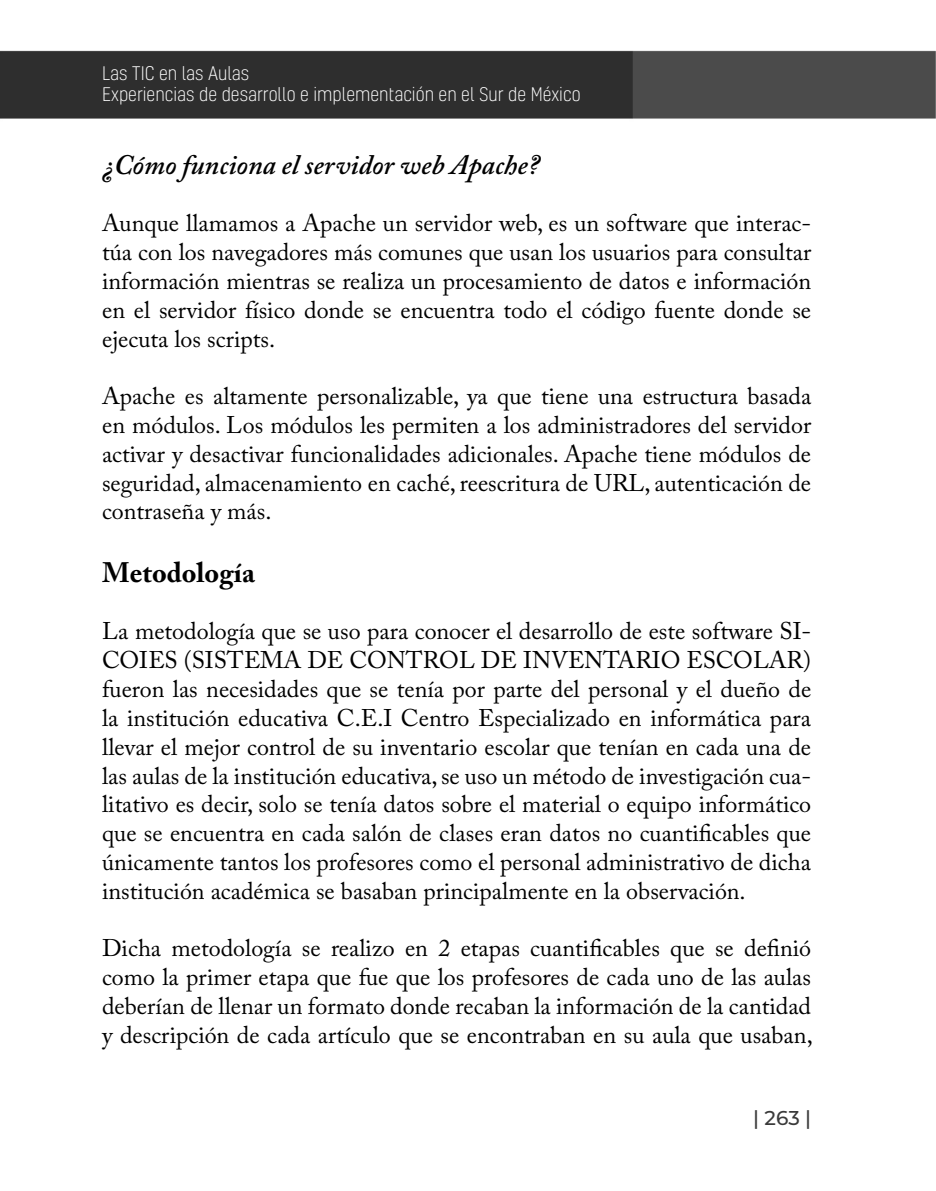
<style>
.page{position:relative;width:936px;height:1191px;background:#fff}
.page>*{position:absolute;margin:0;border:0;box-sizing:border-box;transform-origin:0 0}
.Subtema{font:italic 600 28px "Adobe Caslon Pro";color:#000}
.Tema{font:700 28px "Adobe Caslon Pro";color:#000}
.Cuerpo{font:24px/28.8px "Adobe Caslon Pro";color:#000;text-align:justify}
.t1{font:500 20px "Montserrat";color:#3a3a3a}
.t2{font:300 18px/21.6px "Kelson";color:#fff}
</style>
<div class="page">
<img style="left:0;top:50px;width:935px;height:69px">
<p class="t2" style="left:102px;top:62px;width:480px">Las TIC en las Aulas<br>Experiencias de desarrollo e implementación en el Sur de México</p>
<p class="Subtema" style="left:102px;top:148px;width:439px">¿Cómo funciona el servidor web Apache?</p>
<p class="Cuerpo" style="left:102px;top:209px;width:710px">Aunque llamamos a Apache un servidor web, es un software que interac&shy;túa con los navegadores más comunes que usan los usuarios para consultar información mientras se realiza un procesamiento de datos e información en el servidor físico donde se encuentra todo el código fuente donde se ejecuta los scripts.</p>
<p class="Cuerpo" style="left:102px;top:381px;width:710px">Apache es altamente personalizable, ya que tiene una estructura basada en módulos. Los módulos les permiten a los administradores del servidor activar y desactivar funcionalidades adicionales. Apache tiene módulos de seguridad, almacenamiento en caché, reescritura de URL, autenticación de contraseña y más.</p>
<p class="Tema" style="left:102px;top:556px;width:154px">Metodología</p>
<p class="Cuerpo" style="left:102px;top:617px;width:710px">La metodología que se uso para conocer el desarrollo de este software SI-COIES (SISTEMA DE CONTROL DE INVENTARIO ESCOLAR) fueron las necesidades que se tenía por parte del personal y el dueño de la institución educativa C.E.I Centro Especializado en informática para llevar el mejor control de su inventario escolar que tenían en cada una de las aulas de la institución educativa, se uso un método de investigación cua&shy;litativo es decir, solo se tenía datos sobre el material o equipo informático que se encuentra en cada salón de clases eran datos no cuantificables que únicamente tantos los profesores como el personal administrativo de dicha institución académica se basaban principalmente en la observación.</p>
<p class="Cuerpo" style="left:102px;top:933px;width:712px">Dicha metodología se realizo en 2 etapas cuantificables que se definió como la primer etapa que fue que los profesores de cada uno de las aulas deberían de llenar un formato donde recaban la información de la cantidad y descripción de cada artículo que se encontraban en su aula que usaban,</p>
<p class="t1" style="left:753px;top:1104px;width:59px">| 263 |</p>
</div>
